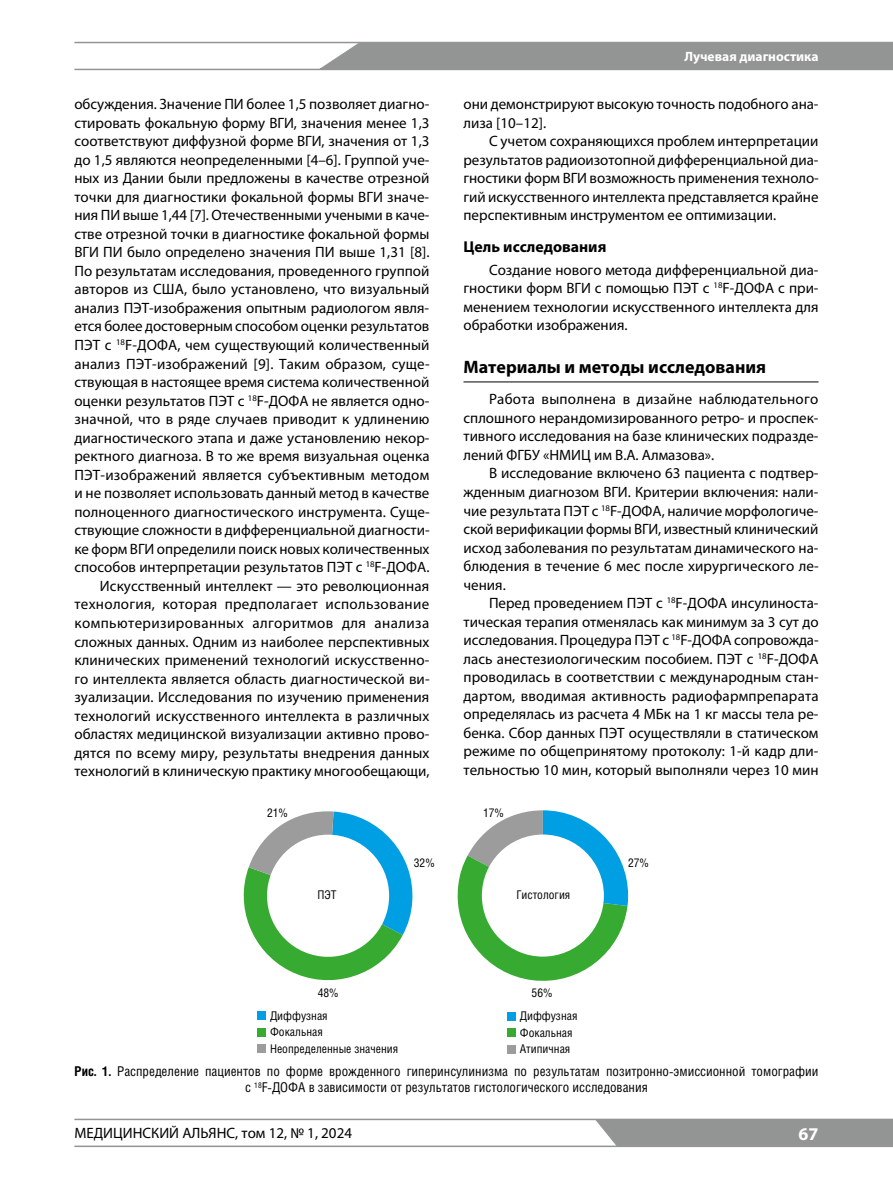
<style>
.page{position:relative;width:893px;height:1191px;background:#fff}
.page>*{position:absolute;margin:0;border:0;box-sizing:border-box;transform-origin:0 0}
.t1{font:700 18px "Myriad Pro";color:#000}
.t2{font:700 18px "Myriad Pro";color:#fff}
.t3{font:700 15.75px "Myriad Pro";color:#000}
.t4{font:15px/18.5px "Myriad Pro";color:#000;text-align:justify}
.t5{font:13.5px/16.2px "Helios Cond C";color:#000;text-align:center}
.t6{font:700 13.5px "Myriad Pro";color:#fff}
.t7{font:12px/16.5px "Helios Cond C";color:#000}
.s1{font-weight:700}
</style>
<div class="page">
<hr style="left:74px;top:1145px;width:819px;height:2px;background:#939494">
<hr style="left:74px;top:1118px;width:819px;height:2px;background:#939494">
<hr style="left:74px;top:42px;width:819px;height:1px;background:#939494">
<hr style="left:74px;top:69px;width:819px;height:1px;background:#939494">
<div style="left:318px;top:43px;width:575px;height:26px;background:#939494"></div>
<div style="left:594px;top:1120px;width:299px;height:26px;background:#939494"></div>
<hr style="left:463px;top:381px;width:356px;height:1px;background:#000">
<div style="left:257px;top:1011px;width:9px;height:9px;background:#009ee3"></div>
<div style="left:257px;top:1028px;width:9px;height:8px;background:#37aa32"></div>
<div style="left:257px;top:1044px;width:9px;height:9px;background:#9c9c9d"></div>
<div style="left:507px;top:1012px;width:9px;height:8px;background:#009ee3"></div>
<div style="left:507px;top:1028px;width:9px;height:9px;background:#37aa32"></div>
<div style="left:507px;top:1045px;width:9px;height:8px;background:#9c9c9d"></div>
<svg style="left:244px;top:811px;width:169px;height:170px"></svg>
<div style="left:267px;top:834px;width:122px;height:122px;background:#fff;border-radius:50%"></div>
<svg style="left:457px;top:810px;width:171px;height:171px"></svg>
<div style="left:482px;top:834px;width:122px;height:122px;background:#fff;border-radius:50%"></div>
<p class="t6" style="left:684px;top:48px;width:136px">Лучевая диагностика</p>
<p class="t4" style="left:74px;top:95px;width:357px;text-align:right">обсуждения. Значение ПИ более 1,5 позволяет диагно&shy;стировать фокальную форму ВГИ, значения менее 1,3 соответствуют диффузной форме ВГИ, значения от 1,3 до 1,5 являются неопределенными [4–6]. Группой уче&shy;ных из Дании были предложены в качестве отрезной точки для диагностики фокальной формы ВГИ значе&shy;ния ПИ выше 1,44 [7]. Отечественными учеными в каче&shy;стве отрезной точки в диагностике фокальной формы ВГИ ПИ было определено значения ПИ выше 1,31 [8].<br>По результатам исследования, проведенного группой авторов из США, было установлено, что визуальный анализ ПЭТ-изображения опытным радиологом явля&shy;ется более достоверным способом оценки результатов ПЭТ с <sup>18</sup>F-ДОФА, чем существующий количественный анализ ПЭТ-изображений [9]. Таким образом, суще&shy;ствующая в настоящее время система количественной оценки результатов ПЭТ с <sup>18</sup>F-ДОФА не является одно&shy;значной, что в ряде случаев приводит к удлинению диагностического этапа и даже установлению некор&shy;ректного диагноза. В то же время визуальная оценка ПЭТ-изображений является субъективным методом и не позволяет использовать данный метод в качестве полноценного диагностического инструмента. Суще&shy;ствующие сложности в дифференциальной диагности&shy;ке форм ВГИ определили поиск новых количественных способов интерпретации результатов ПЭТ с <sup>18</sup>F-ДОФА.<br>Искусственный интеллект — это революционная технология, которая предполагает использование компьютеризированных алгоритмов для анализа сложных данных. Одним из наиболее перспективных клинических применений технологий искусственно&shy;го интеллекта является область диагностической ви&shy;зуализации. Исследования по изучению применения технологий искусственного интеллекта в различных областях медицинской визуализации активно прово&shy;дятся по всему миру, результаты внедрения данных технологий в клиническую практику многообещающи,</p>
<p class="t4" style="left:463px;top:95px;width:357px">они демонстрируют высокую точность подобного ана&shy;лиза [10–12].</p>
<p class="t4" style="left:463px;top:132px;width:357px;text-indent:26px">С учетом сохраняющихся проблем интерпретации результатов радиоизотопной дифференциальной диа&shy;гностики форм ВГИ возможность применения техноло&shy;гий искусственного интеллекта представляется крайне перспективным инструментом ее оптимизации.</p>
<p class="t3" style="left:463px;top:236px;width:144px">Цель исследования</p>
<p class="t4" style="left:463px;top:260px;width:357px;text-indent:26px">Создание нового метода дифференциальной диа&shy;гностики форм ВГИ с помощью ПЭТ с <sup>18</sup>F-ДОФА с при&shy;менением технологии искусственного интеллекта для обработки изображения.</p>
<p class="t1" style="left:463px;top:355px;width:304px">Материалы и методы исследования</p>
<p class="t4" style="left:463px;top:390px;width:357px;text-indent:26px">Работа выполнена в дизайне наблюдательного сплошного нерандомизированного ретро- и проспек&shy;тивного исследования на базе клинических подразде&shy;лений ФГБУ «НМИЦ им В.А. Алмазова».</p>
<p class="t4" style="left:463px;top:464px;width:357px;text-indent:26px">В исследование включено 63 пациента с подтвер&shy;жденным диагнозом ВГИ. Критерии включения: нали&shy;чие результата ПЭТ с <sup>18</sup>F-ДОФА, наличие морфологиче&shy;ской верификации формы ВГИ, известный клинический исход заболевания по результатам динамического на&shy;блюдения в течение 6 мес после хирургического ле&shy;чения.</p>
<p class="t4" style="left:463px;top:593px;width:357px;text-indent:26px">Перед проведением ПЭТ с <sup>18</sup>F-ДОФА инсулиноста&shy;тическая терапия отменялась как минимум за 3 сут до исследования. Процедура ПЭТ с <sup>18</sup>F-ДОФА сопровожда&shy;лась анестезиологическим пособием. ПЭТ с <sup>18</sup>F-ДОФА проводилась в соответствии с международным стан&shy;дартом, вводимая активность радиофармпрепарата определялась из расчета 4 МБк на 1 кг массы тела ре&shy;бенка. Сбор данных ПЭТ осуществляли в статическом режиме по общепринятому протоколу: 1-й кадр дли&shy;тельностью 10 мин, который выполняли через 10 мин</p>
<p class="t7" style="left:267px;top:804px;width:23px">21%</p>
<p class="t7" style="left:414px;top:854px;width:23px">32%</p>
<p class="t7" style="left:483px;top:804px;width:23px">17%</p>
<p class="t7" style="left:317px;top:886px;width:21px">ПЭТ</p>
<p class="t7" style="left:516px;top:885px;width:55px">Гистология</p>
<p class="t7" style="left:318px;top:984px;width:23px">48%</p>
<p class="t7" style="left:532px;top:984px;width:23px">56%</p>
<p class="t7" style="left:270px;top:1007px;width:130px">Диффузная<br>Фокальная<br>Неопределенные значения</p>
<p class="t7" style="left:520px;top:1007px;width:59px">Диффузная<br>Фокальная<br>Атипичная</p>
<p class="t7" style="left:628px;top:854px;width:23px">27%</p>
<p class="t5" style="left:74px;top:1062px;width:746px"><span class="s1">Рис. 1.</span> Распределение пациентов по форме врожденного гиперинсулинизма по результатам позитронно-эмиссионной томографии с <sup>18</sup>F-ДОФА в зависимости от результатов гистологического исследования</p>
<p class="t4" style="left:74px;top:1123px;width:279px">МЕДИЦИНСКИЙ АЛЬЯНС, том 12, № 1, 2024</p>
<p class="t2" style="left:799px;top:1122px;width:21px">67</p>
</div>
